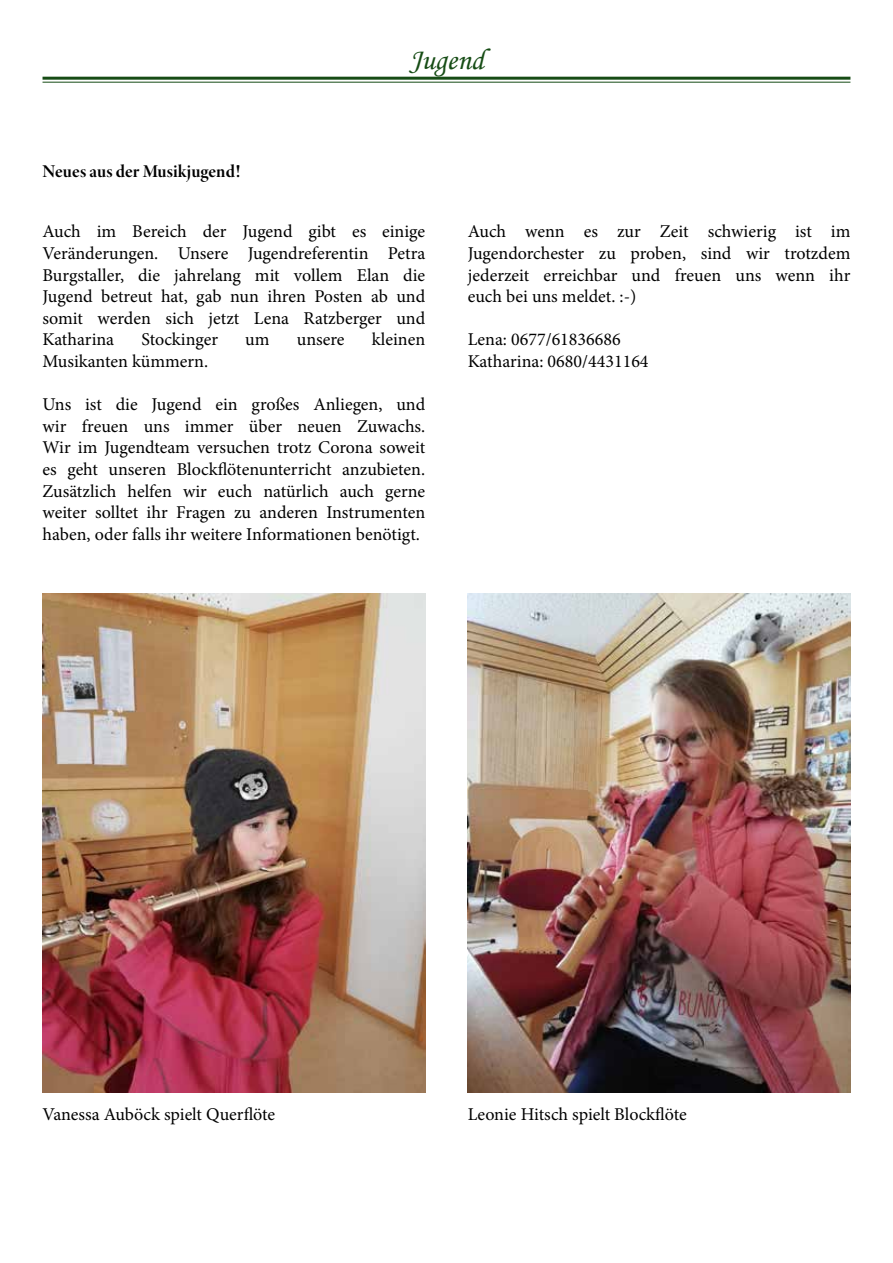
<style>
.page{position:relative;width:893px;height:1263px;background:#fff}
.page>*{position:absolute;margin:0;border:0;box-sizing:border-box;transform-origin:0 0}
.t1{font:30px "Monotype Corsiva";color:#164c15}
.t2{font:18px/21.6px "Minion Pro";color:#000;text-align:justify}
.t3{font:18px "Minion Variable Concept";letter-spacing:-.02em;color:#000}
</style>
<div class="page">
<hr style="left:43px;top:82px;width:807px;height:1px;background:#164c15">
<hr style="left:43px;top:77px;width:807px;height:3px;background:#164c15">
<img style="left:468px;top:593px;width:382px;height:500px">
<img style="left:43px;top:593px;width:382px;height:500px">
<p class="t3" style="left:43px;top:158px;width:199px">Neues aus der Musikjugend!</p>
<h1 class="t1" style="left:409px;top:41px;width:76px">Jugend</h1>
<p class="t2" style="left:43px;top:221px;width:384px">Auch im Bereich der Jugend gibt es einige Veränderungen. Unsere Jugendreferentin Petra Burgstaller, die jahrelang mit vollem Elan die Jugend betreut hat, gab nun ihren Posten ab und somit werden sich jetzt Lena Ratzberger und Katharina</p>
<p class="t2" style="left:141px;top:329px;width:78px">Stockinger</p>
<p class="t2" style="left:245px;top:329px;width:26px">um</p>
<p class="t2" style="left:297px;top:329px;width:49px">unsere</p>
<p class="t2" style="left:372px;top:329px;width:55px">kleinen</p>
<p class="t2" style="left:43px;top:351px;width:167px">Musikanten kümmern.</p>
<p class="t2" style="left:43px;top:394px;width:384px">Uns ist die Jugend ein großes Anliegen, und wir freuen uns immer über neuen Zuwachs.<br>Wir im Jugendteam versuchen trotz Corona soweit es geht unseren Blockflötenunterricht anzubieten.<br>Zusätzlich helfen wir euch natürlich auch gerne weiter solltet ihr Fragen zu anderen Instrumenten haben, oder falls ihr weitere Informationen benötigt.</p>
<p class="t2" style="left:468px;top:221px;width:384px">Auch wenn es zur Zeit schwierig ist im Jugendorchester zu proben, sind wir trotzdem jederzeit erreichbar und freuen uns wenn ihr euch bei uns meldet. :-)</p>
<p class="t2" style="left:468px;top:329px;width:182px">Lena: 0677/61836686<br>Katharina: 0680/4431164</p>
<p class="t2" style="left:43px;top:1103px;width:234px">Vanessa Auböck spielt Querflöte</p>
<p class="t2" style="left:468px;top:1103px;width:221px">Leonie Hitsch spielt Blockflöte</p>
</div>
